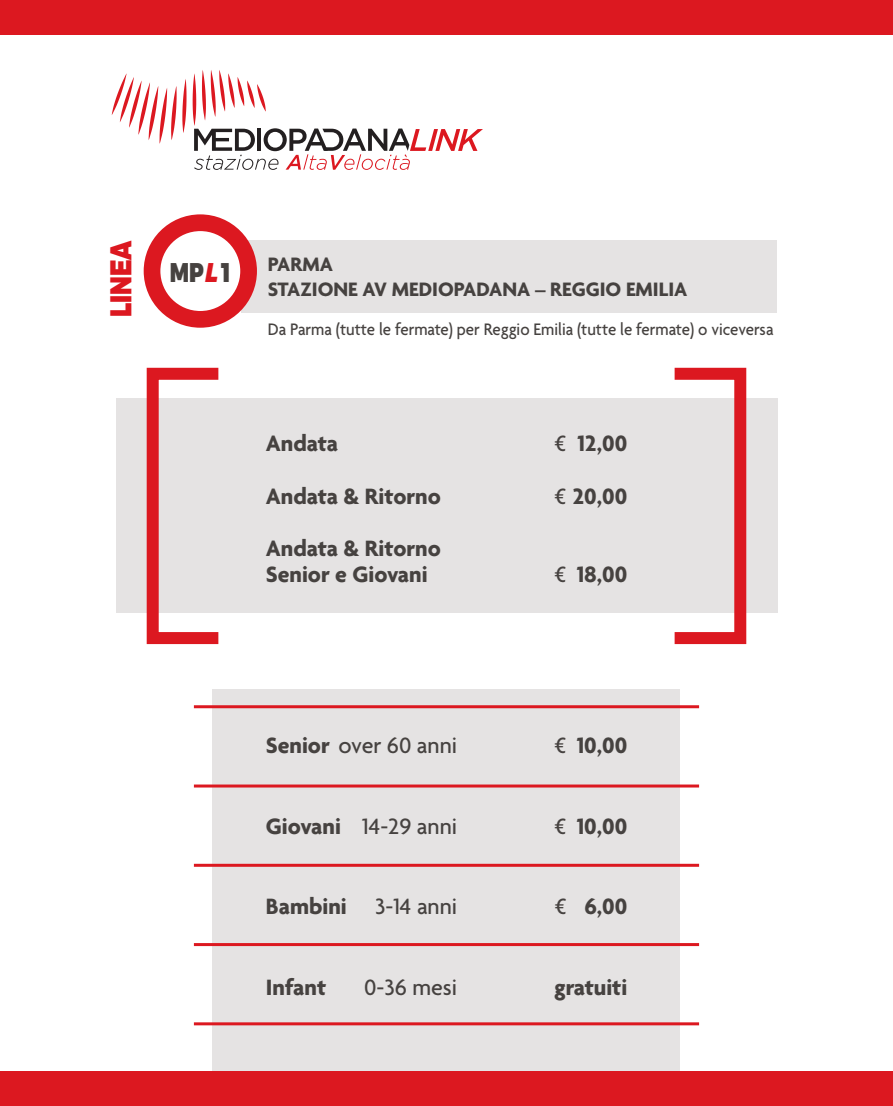
<style>
.page{position:relative;width:893px;height:1106px;background:#fff}
.page>*{position:absolute;margin:0;border:0;box-sizing:border-box;transform-origin:0 0}
.t1{font:900 30px "Montserrat";color:#dc1820;scale:.8 1}
.t2{font:900 27px "Montserrat";color:#464240;scale:.8 1}
.t3{font:700 24px/25.5px "Agenda";color:#464240}
.t4{font:500 24px "Agenda";color:#464240}
.t5{font:700 21px/25.5px "Agenda";color:#464240}
.t6{font:500 18px "Agenda";color:#464240;scale:.94 1}
.s1{font-style:italic;color:#dc1820}
.s2{font-weight:500}
.s3{font-weight:700}
</style>
<div class="page">
<div style="left:116px;top:397px;width:661px;height:215px;background:#e5e3e3"></div>
<div style="left:213px;top:689px;width:467px;height:404px;background:#e5e3e3"></div>
<svg style="left:112px;top:70px;width:371px;height:100px"></svg>
<div style="left:241px;top:240px;width:535px;height:72px;background:#e5e3e3"></div>
<svg style="left:152px;top:223px;width:97px;height:97px"></svg>
<div style="left:144px;top:214px;width:113px;height:114px;border:17px solid #dc1820;border-radius:50%"></div>
<div style="left:0;top:0;width:893px;height:34px;background:#dc1820"></div>
<div style="left:147px;top:368px;width:77px;height:276px;border:12px solid #dc1820"></div>
<div style="left:669px;top:368px;width:77px;height:276px;border:12px solid #dc1820"></div>
<hr style="left:194px;top:705px;width:505px;height:3px;background:#dc1820">
<hr style="left:194px;top:784px;width:505px;height:3px;background:#dc1820">
<hr style="left:194px;top:863px;width:505px;height:3px;background:#dc1820">
<hr style="left:194px;top:943px;width:505px;height:3px;background:#dc1820">
<hr style="left:194px;top:1022px;width:505px;height:3px;background:#dc1820">
<div style="left:0;top:1071px;width:893px;height:35px;background:#dc1820"></div>
<p class="t1" style="left:102px;top:317px;width:98px;rotate:-90deg">LINEA</p>
<p class="t2" style="left:170px;top:255px;width:77px">MP<span class="s1">L</span> 1</p>
<p class="t5" style="left:268px;top:252px;width:421px">PARMA<br>STAZIONE AV MEDIOPADANA – REGGIO EMILIA</p>
<p class="t6" style="left:268px;top:319px;width:539px">Da Parma (tutte le fermate) per Reggio Emilia (tutte le fermate) o viceversa</p>
<p class="t3" style="left:266px;top:432px;width:74px">Andata</p>
<p class="t3" style="left:555px;top:432px;width:74px"><span class="s2">€</span> 12,00</p>
<p class="t3" style="left:266px;top:484px;width:177px">Andata &amp; Ritorno</p>
<p class="t3" style="left:555px;top:484px;width:74px"><span class="s2">€</span> 20,00</p>
<p class="t3" style="left:266px;top:537px;width:177px">Andata &amp; Ritorno<br>Senior e Giovani</p>
<p class="t3" style="left:555px;top:562px;width:74px"><span class="s2">€</span> 18,00</p>
<p class="t4" style="left:266px;top:732px;width:193px"><span class="s3">Senior</span> over 60 anni</p>
<p class="t3" style="left:555px;top:733px;width:74px"><span class="s2">€</span> 10,00</p>
<p class="t4" style="left:266px;top:813px;width:193px"><span class="s3">Giovani</span> 14-29 anni</p>
<p class="t3" style="left:555px;top:814px;width:74px"><span class="s2">€</span> 10,00</p>
<p class="t4" style="left:266px;top:893px;width:193px"><span class="s3">Bambini</span> 3-14 anni</p>
<p class="t3" style="left:555px;top:895px;width:74px"><span class="s2">€</span> 6,00</p>
<p class="t3" style="left:266px;top:976px;width:62px">Infant</p>
<p class="t4" style="left:364px;top:974px;width:95px">0-36 mesi</p>
<p class="t3" style="left:554px;top:976px;width:75px">gratuiti</p>
</div>
